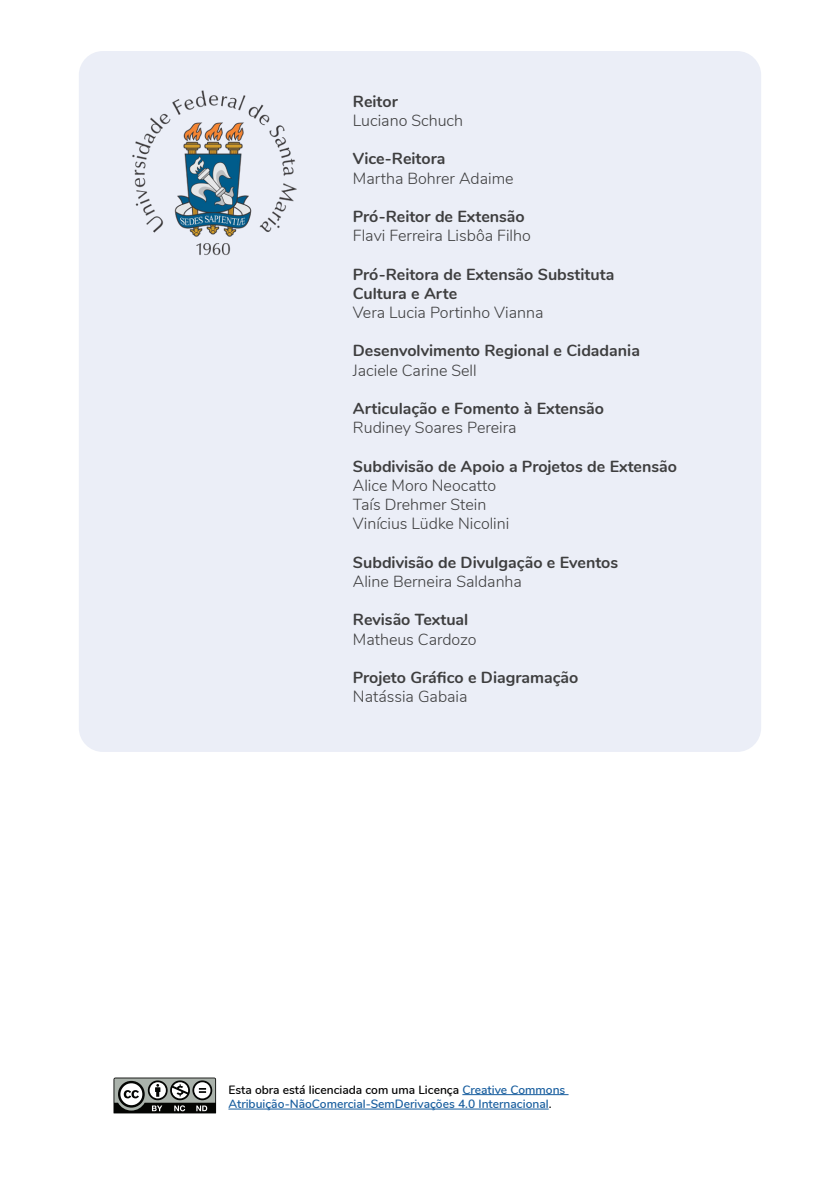
<style>
.page{position:relative;width:840px;height:1191px;background:#fff}
.page>*{position:absolute;margin:0;border:0;box-sizing:border-box;transform-origin:0 0}
.t1{font:700 16px "Nunito";color:#3e3e3f}
.t2{font:300 16px "Nunito";color:#3e3e3f}
.t3{font:600 12px/14.4px "Nunito";color:#175d9e}
.s1{color:#000}
</style>
<div class="page">
<div style="left:79px;top:51px;width:681px;height:701px;background:#ebeef7;border-radius:24px"></div>
<img style="left:132px;top:90px;width:165px;height:166px">
<svg style="left:113px;top:1077px;width:103px;height:37px"></svg>
<hr style="left:462px;top:1094px;width:106px;height:1px;background:#175d9e">
<hr style="left:228px;top:1108px;width:320px;height:1px;background:#175d9e">
<p class="t1" style="left:353px;top:89px;width:46px">Reitor</p>
<p class="t2" style="left:353px;top:109px;width:112px">Luciano Schuch</p>
<p class="t1" style="left:353px;top:147px;width:94px">Vice-Reitora</p>
<p class="t2" style="left:353px;top:166px;width:162px">Martha Bohrer Adaime</p>
<p class="t1" style="left:353px;top:205px;width:173px">Pró-Reitor de Extensão</p>
<p class="t2" style="left:353px;top:224px;width:179px">Flavi Ferreira Lisbôa Filho</p>
<p class="t1" style="left:353px;top:262px;width:263px">Pró-Reitora de Extensão Substituta</p>
<p class="t1" style="left:353px;top:281px;width:106px">Cultura e Arte</p>
<p class="t2" style="left:353px;top:301px;width:192px">Vera Lucia Portinho Vianna</p>
<p class="t1" style="left:353px;top:339px;width:288px">Desenvolvimento Regional e Cidadania</p>
<p class="t2" style="left:353px;top:358px;width:125px">Jaciele Carine Sell</p>
<p class="t1" style="left:353px;top:397px;width:252px">Articulação e Fomento à Extensão</p>
<p class="t2" style="left:353px;top:416px;width:165px">Rudiney Soares Pereira</p>
<p class="t1" style="left:353px;top:454px;width:325px">Subdivisão de Apoio a Projetos de Extensão</p>
<p class="t2" style="left:353px;top:473px;width:145px">Alice Moro Neocatto</p>
<p class="t2" style="left:353px;top:493px;width:135px">Taís Drehmer Stein</p>
<p class="t2" style="left:353px;top:512px;width:158px">Vinícius Lüdke Nicolini</p>
<p class="t1" style="left:353px;top:550px;width:267px">Subdivisão de Divulgação e Eventos</p>
<p class="t2" style="left:353px;top:569px;width:170px">Aline Berneira Saldanha</p>
<p class="t1" style="left:353px;top:608px;width:117px">Revisão Textual</p>
<p class="t2" style="left:353px;top:627px;width:125px">Matheus Cardozo</p>
<p class="t1" style="left:353px;top:665px;width:227px">Projeto Gráfico e Diagramação</p>
<p class="t2" style="left:353px;top:685px;width:116px">Natássia Gabaia</p>
<p class="t3" style="left:228px;top:1081px;width:338px"><span class="s1">Esta obra está licenciada com uma Licença</span> Creative Commons<br>Atribuição-NãoComercial-SemDerivações 4.0 Internacional<span class="s1">.</span></p>
</div>
